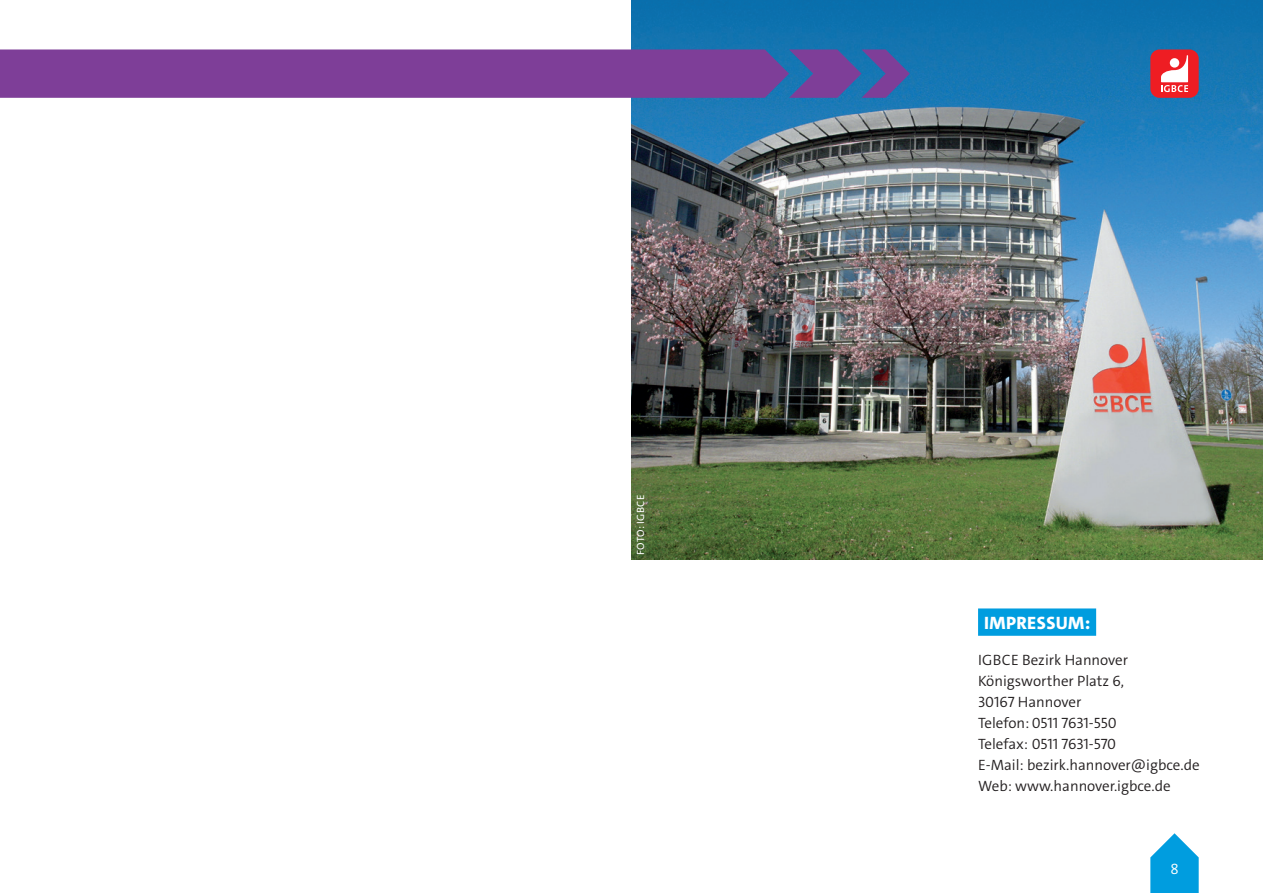
<style>
.page{position:relative;width:1263px;height:893px;background:#fff}
.page>*{position:absolute;margin:0;border:0;box-sizing:border-box;transform-origin:0 0}
.t1{font:800 18px "The Sans";letter-spacing:.025em;color:#fff}
.t2{font:300 15px/21px "The Sans";color:#231f20}
.t3{font:300 15px "The Sans";color:#fff}
.t4{font:10.5px "The Sans";letter-spacing:.035em;color:#fff}
</style>
<div class="page">
<div style="left:978px;top:608px;width:118px;height:28px;background:#009ddf"></div>
<img style="left:631px;top:0;width:632px;height:560px">
<svg style="left:1150px;top:833px;width:49px;height:60px"></svg>
<div style="left:1150px;top:49px;width:49px;height:49px;background:#ee1d23;border-radius:9px"></div>
<svg style="left:1161px;top:55px;width:27px;height:37px"></svg>
<svg style="left:0;top:49px;width:910px;height:49px;background:#78439a"></svg>
<p class="t4" style="left:634px;top:555px;width:62px;rotate:-90deg">FOTO: IGBCE</p>
<p class="t1" style="left:984px;top:611px;width:108px">IMPRESSUM:</p>
<p class="t2" style="left:978px;top:649px;width:223px">IGBCE Bezirk Hannover<br>Königsworther Platz 6,<br>30167 Hannover<br>Telefon: 0511 7631-550<br>Telefax: 0511 7631-570<br>E-Mail: bezirk.hannover@igbce.de<br>Web: www.hannover.igbce.de</p>
<p class="t3" style="left:1170px;top:859px;width:10px">8</p>
</div>
